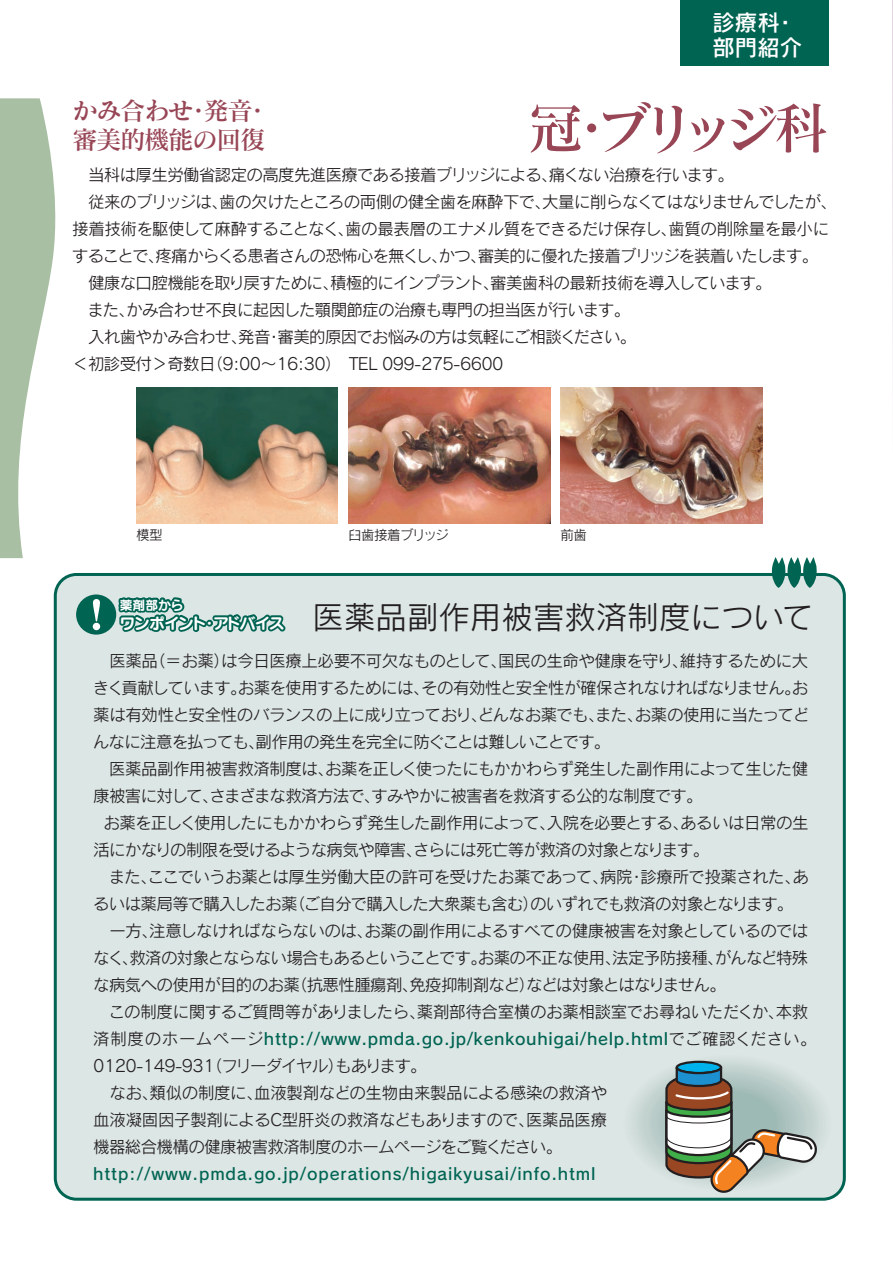
<style>
.page{position:relative;width:893px;height:1263px;background:#fff}
.page>*{position:absolute;margin:0;border:0;box-sizing:border-box;transform-origin:0 0}
.t1{font:55.5px "Matisse Pro DB";letter-spacing:-.2em;color:#984656}
.t2{font:31.5px "Rodin Pro M";color:#231f20}
.t3{font:25.5px/28.5px "Matisse Pro DB";letter-spacing:-.06em;color:#984656}
.t4{font:22.5px/24.6px "Rodin Pro DB";color:#fff}
.t5{font:16.5px/27px "Rodin Pro M";letter-spacing:-.04em;color:#231f20}
.t6{font:16.5px "Rodin Pro DB";letter-spacing:.05em;color:#006453}
.t7{font:15.3px "Seurat Pro B";letter-spacing:-.04em;color:#fff}
.t8{font:13.5px "Rodin Pro M";letter-spacing:-.04em;color:#231f20}
.t9{font:12.75px "Seurat Pro B";color:#fff}
.s1{font-family:"Rodin Pro M";color:#231f20}
</style>
<div class="page">
<svg style="left:0;top:98px;width:56px;height:460px"></svg>
<svg style="left:892px;top:0;width:1px;height:358px"></svg>
<img style="left:136px;top:387px;width:202px;height:136px">
<img style="left:348px;top:387px;width:202px;height:136px">
<img style="left:561px;top:387px;width:201px;height:136px">
<div style="left:55px;top:574px;width:789px;height:625px;background:#dce6e4;border-radius:21px"></div>
<div style="left:54px;top:573px;width:792px;height:628px;border:3px solid #006453;border-radius:21px"></div>
<div style="left:681px;top:0;width:148px;height:66px;background:#006453"></div>
<svg style="left:770px;top:557px;width:49px;height:31px"></svg>
<svg style="left:112px;top:597px;width:174px;height:36px"></svg>
<div style="left:76px;top:594px;width:40px;height:41px;background:#006453;border-radius:50%"></div>
<svg style="left:93px;top:599px;width:7px;height:31px"></svg>
<svg style="left:677px;top:1062px;width:44px;height:11px"></svg>
<div style="left:676px;top:1061px;width:46px;height:13px;border:2px solid #231f20;border-radius:50%"></div>
<svg style="left:664px;top:1065px;width:155px;height:128px"></svg>
<h3 class="t4" style="left:712px;top:9px;width:91px">診療科・部門紹介</h3>
<h3 class="t3" style="left:72px;top:96px;width:200px">かみ合わせ・発音・審美的機能の回復</h3>
<h1 class="t1" style="left:528px;top:93px;width:303px">冠・ブリッジ科</h1>
<p class="t5" style="left:72px;top:161px;width:767px">　当科は厚生労働省認定の高度先進医療である接着ブリッジによる、痛くない治療を行います。<br>　従来のブリッジは、歯の欠けたところの両側の健全歯を麻酔下で、大量に削らなくてはなりませんでしたが、接着技術を駆使して麻酔することなく、歯の最表層のエナメル質をできるだけ保存し、歯質の削除量を最小にすることで、疼痛からくる患者さんの恐怖心を無くし、かつ、審美的に優れた接着ブリッジを装着いたします。　健康な口腔機能を取り戻すために、積極的にインプラント、審美歯科の最新技術を導入しています。<br>　また、かみ合わせ不良に起因した顎関節症の治療も専門の担当医が行います。<br>　入れ歯やかみ合わせ、発音・審美的原因でお悩みの方は気軽にご相談ください。<br>＜初診受付＞奇数日（9:00～16:30）　TEL 099-275-6600</p>
<p class="t8" style="left:136px;top:526px;width:28px">模型</p>
<p class="t8" style="left:348px;top:526px;width:102px">臼歯接着ブリッジ</p>
<p class="t8" style="left:560px;top:526px;width:28px">前歯</p>
<p class="t9" style="left:120px;top:596px;width:65px">薬剤部から</p>
<p class="t7" style="left:120px;top:612px;width:166px">ワンポイント・アドバイス</p>
<p class="t5" style="left:93px;top:647px;width:718px">　医薬品（＝お薬）は今日医療上必要不可欠なものとして、国民の生命や健康を守り、維持するために大きく貢献しています。お薬を使用するためには、その有効性と安全性が確保されなければなりません。お薬は有効性と安全性のバランスの上に成り立っており、どんなお薬でも、また、お薬の使用に当たってどんなに注意を払っても、副作用の発生を完全に防ぐことは難しいことです。<br>　医薬品副作用被害救済制度は、お薬を正しく使ったにもかかわらず発生した副作用によって生じた健康被害に対して、さまざまな救済方法で、すみやかに被害者を救済する公的な制度です。</p>
<p class="t5" style="left:93px;top:809px;width:717px;text-indent:10px">お薬を正しく使用したにもかかわらず発生した副作用によって、入院を必要とする、あるいは日常の生活にかなりの制限を受けるような病気や障害、さらには死亡等が救済の対象となります。<br>　また、ここでいうお薬とは厚生労働大臣の許可を受けたお薬であって、病院・診療所で投薬された、あるいは薬局等で購入したお薬（ご自分で購入した大衆薬も含む）のいずれでも救済の対象となります。　一方、注意しなければならないのは、お薬の副作用によるすべての健康被害を対象としているのではなく、救済の対象とならない場合もあるということです。お薬の不正な使用、法定予防接種、がんなど特殊な病気への使用が目的のお薬（抗悪性腫瘍剤、免疫抑制剤など）などは対象とはなりません。<br>　この制度に関するご質問等がありましたら、薬剤部待合室横のお薬相談室でお尋ねいただくか、本救</p>
<p class="t6" style="left:93px;top:1028px;width:725px"><span class="s1">済制度のホームページ</span>http://www.pmda.go.jp/kenkouhigai/help.html<span class="s1">でご確認ください。</span></p>
<p class="t5" style="left:93px;top:1052px;width:515px">0120-149-931（フリーダイヤル）もあります。<br>　なお、類似の制度に、血液製剤などの生物由来製品による感染の救済や血液凝固因子製剤によるC型肝炎の救済などもありますので、医薬品医療機器総合機構の健康被害救済制度のホームページをご覧ください。</p>
<p class="t6" style="left:93px;top:1163px;width:504px">http://www.pmda.go.jp/operations/higaikyusai/info.html</p>
<h2 class="t2" style="left:312px;top:597px;width:503px">医薬品副作用被害救済制度について</h2>
</div>
